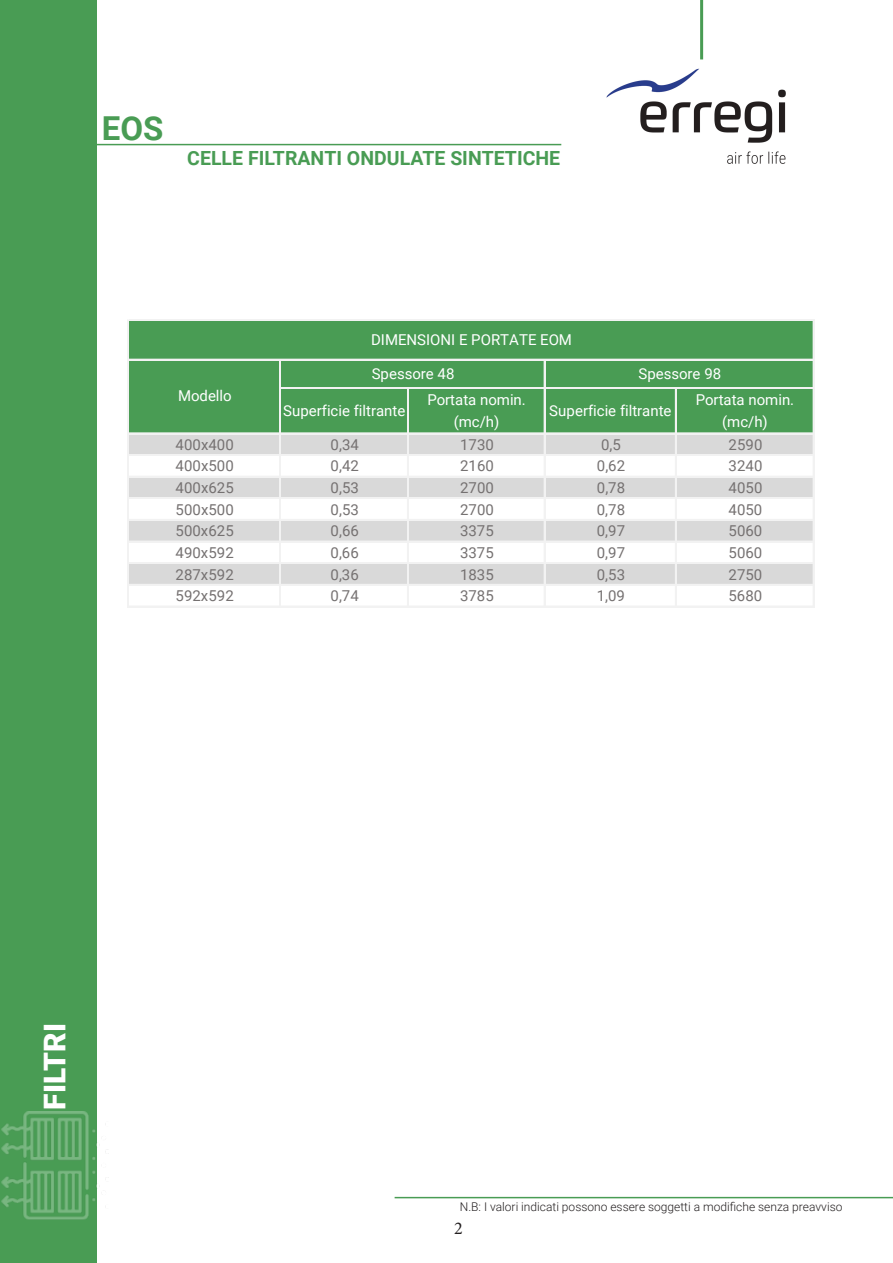
<style>
.page{position:relative;width:893px;height:1263px;background:#fff}
.page>*{position:absolute;margin:0;border:0;box-sizing:border-box;transform-origin:0 0}
.t1{font:700 33px "Roboto";color:#499c54}
.t2{font:900 30px "Roboto";color:#fff}
.t3{font:700 19.5px "Roboto";color:#499c54}
.t4{font:18px "Minion Pro";color:#231f20}
.t5{font:15px "Roboto";letter-spacing:.005em;color:#757171}
.t6{font:15px/21.6px "Roboto";color:#fff;text-align:center}
.t7{font:300 12px "Roboto";color:#231f20}
</style>
<div class="page">
<div style="left:0;top:0;width:97px;height:1263px;background:#499c54"></div>
<hr style="left:0;top:144px;width:561px;height:1px;background:#499c54">
<hr style="left:700px;top:0;width:3px;height:59px;background:#499c54">
<hr style="left:395px;top:1197px;width:498px;height:1px;background:#499c54">
<img style="left:606px;top:68px;width:180px;height:96px">
<div style="left:129px;top:321px;width:685px;height:113px;background:#499c54"></div>
<div style="left:129px;top:433px;width:685px;height:22px;background:#d9d9d9"></div>
<div style="left:129px;top:477px;width:685px;height:22px;background:#d9d9d9"></div>
<div style="left:129px;top:520px;width:685px;height:22px;background:#d9d9d9"></div>
<div style="left:129px;top:563px;width:685px;height:22px;background:#d9d9d9"></div>
<hr style="left:127px;top:320px;width:1px;height:287px;background:#f2f2f2">
<hr style="left:128px;top:320px;width:1px;height:287px;background:#f2f2f2">
<hr style="left:813px;top:321px;width:1px;height:286px;background:#f2f2f2">
<hr style="left:279px;top:360px;width:2px;height:247px;background:#f2f2f2">
<hr style="left:544px;top:360px;width:1px;height:247px;background:#f2f2f2">
<hr style="left:407px;top:389px;width:2px;height:218px;background:#f2f2f2">
<hr style="left:675px;top:389px;width:2px;height:218px;background:#f2f2f2">
<hr style="left:129px;top:319px;width:685px;height:1px;background:#f2f2f2">
<hr style="left:129px;top:320px;width:685px;height:1px;background:#f2f2f2">
<hr style="left:129px;top:359px;width:685px;height:1px;background:#f2f2f2">
<hr style="left:281px;top:387px;width:533px;height:1px;background:#f2f2f2">
<hr style="left:281px;top:388px;width:533px;height:1px;background:#f2f2f2">
<hr style="left:129px;top:433px;width:685px;height:1px;background:#f2f2f2">
<hr style="left:129px;top:454px;width:685px;height:2px;background:#f2f2f2">
<hr style="left:129px;top:476px;width:685px;height:1px;background:#f2f2f2">
<hr style="left:129px;top:497px;width:685px;height:1px;background:#f2f2f2">
<hr style="left:129px;top:498px;width:685px;height:1px;background:#f2f2f2">
<hr style="left:129px;top:519px;width:685px;height:2px;background:#f2f2f2">
<hr style="left:129px;top:541px;width:685px;height:1px;background:#f2f2f2">
<hr style="left:129px;top:562px;width:685px;height:1px;background:#f2f2f2">
<hr style="left:129px;top:563px;width:685px;height:1px;background:#f2f2f2">
<hr style="left:129px;top:584px;width:685px;height:2px;background:#f2f2f2">
<hr style="left:129px;top:606px;width:685px;height:1px;background:#f2f2f2">
<img style="left:2px;top:1111px;width:104px;height:109px">
<p class="t1" style="left:102px;top:105px;width:63px">EOS</p>
<p class="t3" style="left:187px;top:144px;width:374px">CELLE FILTRANTI ONDULATE SINTETICHE</p>
<p class="t6" style="left:178px;top:385px;width:55px">Modello</p>
<p class="t6" style="left:371px;top:328px;width:202px">DIMENSIONI E PORTATE EOM</p>
<p class="t6" style="left:372px;top:362px;width:84px">Spessore 48</p>
<p class="t6" style="left:638px;top:362px;width:84px">Spessore 98</p>
<p class="t6" style="left:283px;top:399px;width:124px">Superficie filtrante</p>
<p class="t6" style="left:427px;top:388px;width:100px">Portata nomin. (mc/h)</p>
<p class="t6" style="left:549px;top:399px;width:124px">Superficie filtrante</p>
<p class="t6" style="left:696px;top:388px;width:100px">Portata nomin. (mc/h)</p>
<p class="t5" style="left:176px;top:434px;width:60px">400x400</p>
<p class="t5" style="left:331px;top:434px;width:30px">0,34</p>
<p class="t5" style="left:460px;top:434px;width:35px">1730</p>
<p class="t5" style="left:601px;top:434px;width:21px">0,5</p>
<p class="t5" style="left:729px;top:434px;width:35px">2590</p>
<p class="t5" style="left:176px;top:456px;width:60px">400x500</p>
<p class="t5" style="left:331px;top:456px;width:30px">0,42</p>
<p class="t5" style="left:460px;top:456px;width:35px">2160</p>
<p class="t5" style="left:597px;top:456px;width:30px">0,62</p>
<p class="t5" style="left:729px;top:456px;width:35px">3240</p>
<p class="t5" style="left:176px;top:477px;width:60px">400x625</p>
<p class="t5" style="left:331px;top:477px;width:30px">0,53</p>
<p class="t5" style="left:460px;top:477px;width:35px">2700</p>
<p class="t5" style="left:597px;top:477px;width:30px">0,78</p>
<p class="t5" style="left:729px;top:477px;width:35px">4050</p>
<p class="t5" style="left:176px;top:499px;width:60px">500x500</p>
<p class="t5" style="left:331px;top:499px;width:30px">0,53</p>
<p class="t5" style="left:460px;top:499px;width:35px">2700</p>
<p class="t5" style="left:597px;top:499px;width:30px">0,78</p>
<p class="t5" style="left:729px;top:499px;width:35px">4050</p>
<p class="t5" style="left:176px;top:520px;width:60px">500x625</p>
<p class="t5" style="left:331px;top:520px;width:30px">0,66</p>
<p class="t5" style="left:460px;top:520px;width:35px">3375</p>
<p class="t5" style="left:597px;top:520px;width:30px">0,97</p>
<p class="t5" style="left:729px;top:520px;width:35px">5060</p>
<p class="t5" style="left:176px;top:542px;width:60px">490x592</p>
<p class="t5" style="left:331px;top:542px;width:30px">0,66</p>
<p class="t5" style="left:460px;top:542px;width:35px">3375</p>
<p class="t5" style="left:597px;top:542px;width:30px">0,97</p>
<p class="t5" style="left:728px;top:542px;width:35px">5060</p>
<p class="t5" style="left:176px;top:564px;width:60px">287x592</p>
<p class="t5" style="left:331px;top:564px;width:30px">0,36</p>
<p class="t5" style="left:460px;top:564px;width:35px">1835</p>
<p class="t5" style="left:597px;top:564px;width:30px">0,53</p>
<p class="t5" style="left:728px;top:564px;width:35px">2750</p>
<p class="t5" style="left:176px;top:585px;width:60px">592x592</p>
<p class="t5" style="left:331px;top:585px;width:30px">0,74</p>
<p class="t5" style="left:460px;top:585px;width:35px">3785</p>
<p class="t5" style="left:597px;top:585px;width:30px">1,09</p>
<p class="t5" style="left:728px;top:585px;width:35px">5680</p>
<p class="t2" style="left:34px;top:1109px;width:88px;rotate:-90deg">FILTRI</p>
<p class="t7" style="left:460px;top:1198px;width:384px">N.B: I valori indicati possono essere soggetti a modifiche senza preavviso</p>
<p class="t4" style="left:454px;top:1216px;width:10px">2</p>
</div>
